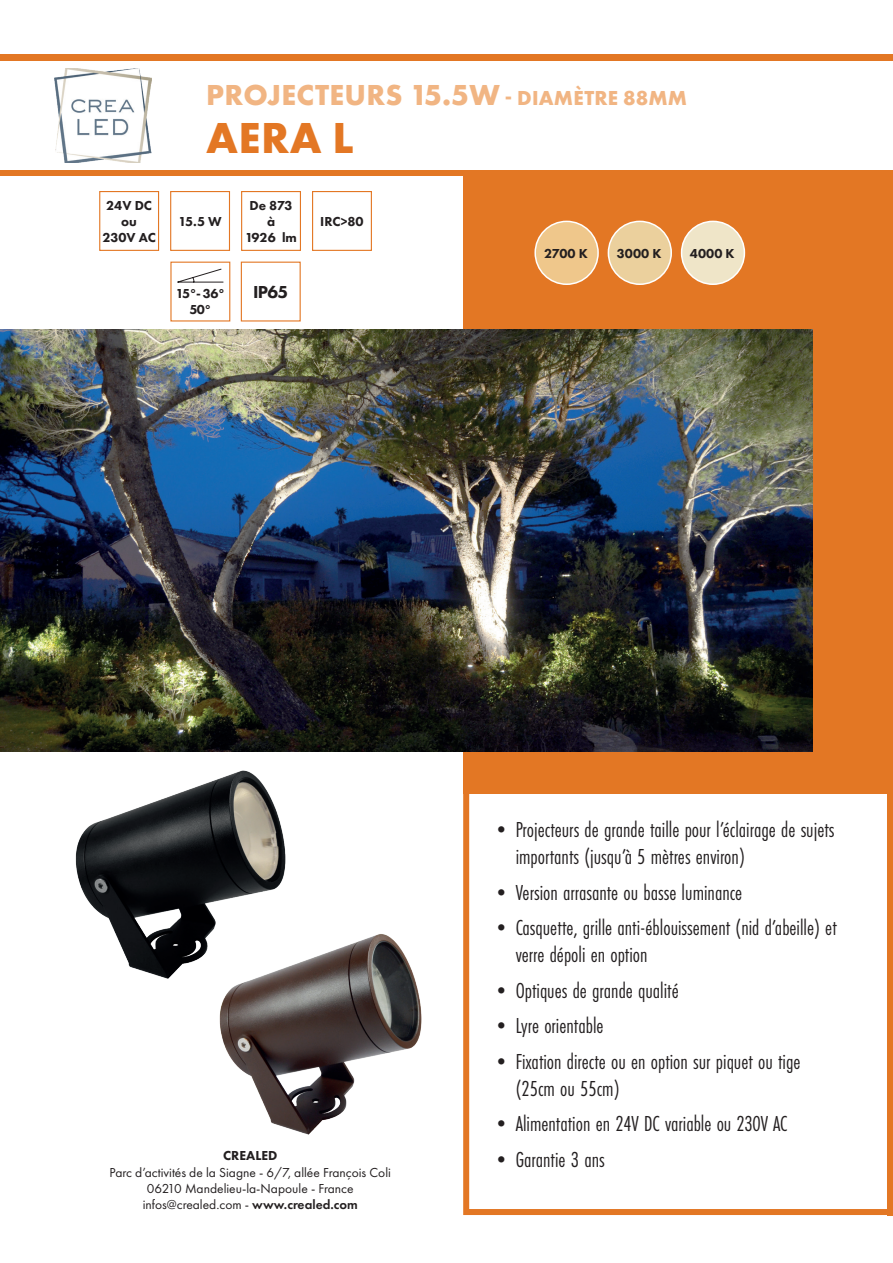
<style>
.page{position:relative;width:893px;height:1263px;background:#fff}
.page>*{position:absolute;margin:0;border:0;box-sizing:border-box;transform-origin:0 0}
.t1{font:700 45px "Futura PT";color:#e37724}
.t2{font:700 30px "Futura PT";letter-spacing:.01em;color:#f1b583}
.t3{font:22.5px/27px "Futura PT Cond";color:#231f20}
.t4{font:800 18px "Futura PT";color:#231f20}
.t5{font:13.5px/16.2px "Futura PT";color:#231f20;text-align:center}
.t6{font:800 13.5px/16.2px "Futura PT";color:#231f20;text-align:center}
.s1{font-size:21px}
.s2{font-weight:600}
</style>
<div class="page">
<img style="left:54px;top:69px;width:98px;height:93px">
<div style="left:463px;top:170px;width:430px;height:624px;background:#e37724"></div>
<div style="left:0;top:54px;width:893px;height:6px;background:#e37724"></div>
<div style="left:0;top:170px;width:856px;height:6px;background:#e37724"></div>
<div style="left:463px;top:774px;width:430px;height:441px;border:6px solid #e37724"></div>
<img style="left:219px;top:934px;width:203px;height:201px">
<img style="left:75px;top:770px;width:217px;height:216px">
<img style="left:0;top:330px;width:812px;height:422px">
<div style="left:535px;top:221px;width:63px;height:63px;background:#efc78b;border-radius:50%"></div>
<div style="left:534px;top:221px;width:65px;height:64px;border:2px solid #fff;border-radius:50%"></div>
<div style="left:608px;top:221px;width:63px;height:63px;background:#ebd09d;border-radius:50%"></div>
<div style="left:608px;top:221px;width:64px;height:64px;border:2px solid #fff;border-radius:50%"></div>
<div style="left:682px;top:221px;width:62px;height:63px;background:#efe5c8;border-radius:50%"></div>
<div style="left:681px;top:221px;width:64px;height:64px;border:2px solid #fff;border-radius:50%"></div>
<div style="left:170px;top:191px;width:60px;height:60px;border:1px solid #e37724"></div>
<div style="left:241px;top:191px;width:60px;height:60px;border:1px solid #e37724"></div>
<div style="left:99px;top:191px;width:60px;height:60px;border:1px solid #e37724"></div>
<div style="left:312px;top:191px;width:60px;height:60px;border:1px solid #e37724"></div>
<svg style="left:177px;top:268px;width:47px;height:15px"></svg>
<div style="left:170px;top:262px;width:60px;height:59px;border:1px solid #e37724"></div>
<div style="left:241px;top:262px;width:60px;height:59px;border:1px solid #e37724"></div>
<p class="t6" style="left:102px;top:197px;width:55px">24V DC ou<br>230V AC</p>
<h2 class="t2" style="left:206px;top:76px;width:482px">PROJECTEURS 15.5W <span class="s1">- DIAMÈTRE 88MM</span></h2>
<h1 class="t1" style="left:206px;top:109px;width:149px">AERA L</h1>
<p class="t6" style="left:178px;top:213px;width:45px">15.5 W</p>
<p class="t6" style="left:245px;top:197px;width:53px">De 873 à<br>1926 lm</p>
<p class="t6" style="left:176px;top:285px;width:50px">15°- 36°<br>50°</p>
<p class="t4" style="left:253px;top:281px;width:37px">IP65</p>
<p class="t6" style="left:320px;top:213px;width:45px">IRC&gt;80</p>
<p class="t6" style="left:544px;top:245px;width:45px">2700 K</p>
<p class="t6" style="left:617px;top:245px;width:46px">3000 K</p>
<p class="t6" style="left:690px;top:245px;width:46px">4000 K</p>
<p class="t6" style="left:223px;top:1147px;width:56px">CREALED</p>
<p class="t5" style="left:110px;top:1164px;width:283px">Parc d’activités de la Siagne - 6/7, allée François Coli<br>06210 Mandelieu-la-Napoule - France infos@crealed.com - <span class="s2">www.crealed.com</span></p>
<p class="t3" style="left:516px;top:816px;width:320px;text-indent:-26px">•Projecteurs de grande taille pour l’éclairage de sujets importants (jusqu’à 5 mètres environ)</p>
<p class="t3" style="left:490px;top:879px;width:254px">•Version arrasante ou basse luminance</p>
<p class="t3" style="left:516px;top:914px;width:323px;text-indent:-26px">•Casquette, grille anti-éblouissement (nid d’abeille) et verre dépoli en option</p>
<p class="t3" style="left:490px;top:977px;width:190px">•Optiques de grande qualité</p>
<p class="t3" style="left:490px;top:1012px;width:115px">•Lyre orientable</p>
<p class="t3" style="left:516px;top:1048px;width:286px;text-indent:-26px">•Fixation directe ou en option sur piquet ou tige (25cm ou 55cm)</p>
<p class="t3" style="left:490px;top:1110px;width:299px">•Alimentation en 24V DC variable ou 230V AC</p>
<p class="t3" style="left:490px;top:1146px;width:116px">•Garantie 3 ans</p>
</div>
